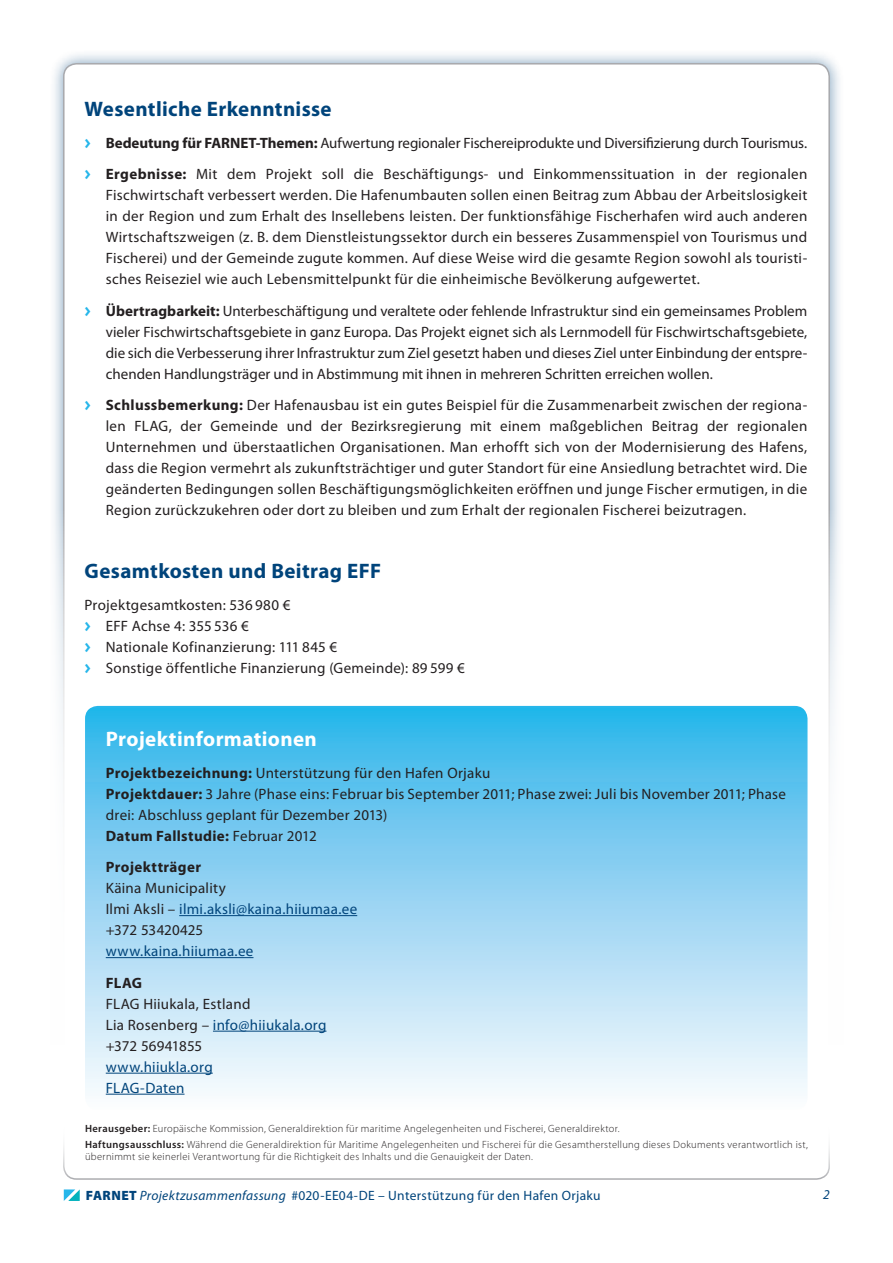
<style>
.page{position:relative;width:893px;height:1263px;background:#fff}
.page>*{position:absolute;margin:0;border:0;box-sizing:border-box;transform-origin:0 0}
.t1{font:700 21px "Myriad Pro";letter-spacing:.015em;color:#00447b}
.t2{font:700 21px "Myriad Pro";letter-spacing:.015em;color:#fff}
.t3{font:15px/21px "Myriad Pro";letter-spacing:.02em;color:#231f20}
.t4{font:15px/21px "Myriad Pro";letter-spacing:.02em;color:#00447b}
.t5{font:700 15px "Myriad Pro";letter-spacing:.025em;color:#231f20}
.t6{font:13.5px "Myriad Pro";letter-spacing:.025em;color:#00447b}
.t7{font:italic 13.5px "Myriad Pro";color:#00447b}
.t8{font:300 10.5px/16.2px "Myriad Pro";letter-spacing:.03em;color:#231f20}
.s1{font-family:"Meta Plus Bold Caps";color:#26b6ea}
.s2{font-weight:700}
.s3{color:#00447b}
.s4{font-weight:600}
.s5{font-weight:900}
.s6{font-style:italic}
</style>
<div class="page">
<div style="left:49px;top:49px;width:795px;height:1165px;background:#00447b;opacity:.5"></div>
<div style="left:64px;top:64px;width:765px;height:1135px;background:#fff;border-radius:13px"></div>
<div style="left:0;top:510px;width:893px;height:753px;background:#fff"></div>
<svg style="left:64px;top:1189px;width:16px;height:12px"></svg>
<svg style="left:63px;top:1146px;width:767px;height:34px"></svg>
<svg style="left:85px;top:706px;width:722px;height:389px;background:#94d5f3"></svg>
<hr style="left:179px;top:915px;width:178px;height:1px;background:#00447b">
<hr style="left:106px;top:957px;width:147px;height:1px;background:#00447b">
<hr style="left:213px;top:1031px;width:113px;height:1px;background:#00447b">
<hr style="left:106px;top:1073px;width:107px;height:1px;background:#00447b">
<hr style="left:106px;top:1094px;width:79px;height:1px;background:#00447b">
<h1 class="t1" style="left:85px;top:95px;width:249px">Wesentliche Erkenntnisse</h1>
<p class="t3" style="left:85px;top:127px;width:724px;line-height:31.5px"><span class="s1">&gt;</span> <span class="s2">Bedeutung für FARNET-Themen:</span> Aufwertung regionaler Fischereiprodukte und Diversifizierung durch Tourismus. <span class="s1">&gt;</span> <span class="s2">Ergebnisse:</span> Mit dem Projekt soll die Beschäftigungs- und Einkommenssituation in der regionalen</p>
<p class="t3" style="left:106px;top:184px;width:703px;text-align:justify">Fischwirtschaft verbessert werden. Die Hafenumbauten sollen einen Beitrag zum Abbau der Arbeitslosigkeit in der Region und zum Erhalt des Insellebens leisten. Der funktionsfähige Fischerhafen wird auch anderen Wirtschaftszweigen (z. B. dem Dienstleistungssektor durch ein besseres Zusammenspiel von Tourismus und Fischerei) und der Gemeinde zugute kommen. Auf diese Weise wird die gesamte Region sowohl als touristi&shy;sches Reiseziel wie auch Lebensmittelpunkt für die einheimische Bevölkerung aufgewertet.</p>
<p class="t3" style="left:106px;top:300px;width:703px;text-align:justify;text-indent:-21px"><span class="s1">&gt;</span> <span class="s2">Übertragbarkeit:</span> Unterbeschäftigung und veraltete oder fehlende Infrastruktur sind ein gemeinsames Problem vieler Fischwirtschaftsgebiete in ganz Europa. Das Projekt eignet sich als Lernmodell für Fischwirtschaftsgebiete, die sich die Verbesserung ihrer Infrastruktur zum Ziel gesetzt haben und dieses Ziel unter Einbindung der entspre&shy;chenden Handlungsträger und in Abstimmung mit ihnen in mehreren Schritten erreichen wollen.</p>
<p class="t3" style="left:106px;top:394px;width:703px;text-align:justify;text-indent:-21px"><span class="s1">&gt;</span> <span class="s2">Schlussbemerkung:</span> Der Hafenausbau ist ein gutes Beispiel für die Zusammenarbeit zwischen der regiona&shy;len FLAG, der Gemeinde und der Bezirksregierung mit einem maßgeblichen Beitrag der regionalen Unternehmen und überstaatlichen Organisationen. Man erhofft sich von der Modernisierung des Hafens, dass die Region vermehrt als zukunftsträchtiger und guter Standort für eine Ansiedlung betrachtet wird. Die geänderten Bedingungen sollen Beschäftigungsmöglichkeiten eröffnen und junge Fischer ermutigen, in die Region zurückzukehren oder dort zu bleiben und zum Erhalt der regionalen Fischerei beizutragen.</p>
<h1 class="t1" style="left:85px;top:557px;width:298px">Gesamtkosten und Beitrag EFF</h1>
<p class="t3" style="left:85px;top:594px;width:382px">Projektgesamtkosten: 536 980 €<br><span class="s1">&gt;</span> EFF Achse 4: 355 536 €<br><span class="s1">&gt;</span> Nationale Kofinanzierung: 111 845 €<br><span class="s1">&gt;</span> Sonstige öffentliche Finanzierung (Gemeinde): 89 599 €</p>
<h1 class="t2" style="left:106px;top:725px;width:213px">Projektinformationen</h1>
<p class="t3" style="left:106px;top:762px;width:682px"><span class="s2">Projektbezeichnung:</span> Unterstützung für den Hafen Orjaku<br><span class="s2">Projektdauer:</span> 3 Jahre (Phase eins: Februar bis September 2011; Phase zwei: Juli bis November 2011; Phase drei: Abschluss geplant für Dezember 2013)<br><span class="s2">Datum Fallstudie:</span> Februar 2012</p>
<p class="t5" style="left:106px;top:857px;width:97px">Projektträger</p>
<p class="t3" style="left:106px;top:877px;width:253px">Käina Municipality<br>Ilmi Aksli – <span class="s3">ilmi.aksli@kaina.hiiumaa.ee </span>+372 53420425</p>
<p class="t4" style="left:106px;top:940px;width:149px">www.kaina.hiiumaa.ee</p>
<p class="t5" style="left:106px;top:973px;width:38px">FLAG</p>
<p class="t3" style="left:106px;top:993px;width:222px">FLAG Hiiukala, Estland<br>Lia Rosenberg – <span class="s3">info@hiiukala.org </span>+372 56941855</p>
<p class="t4" style="left:106px;top:1056px;width:108px">www.hiiukla.org<br>FLAG-Daten</p>
<p class="t8" style="left:85px;top:1120px;width:724px"><span class="s4">Herausgeber:</span> Europäische Kommission, Generaldirektion für maritime Angelegenheiten und Fischerei, Generaldirektor.<br><span class="s4">Haftungsausschluss:</span> Während die Generaldirektion für Maritime Angelegenheiten und Fischerei für die Gesamtherstellung dieses Dokuments verantwortlich ist,</p>
<p class="t8" style="left:85px;top:1148px;width:450px">übernimmt sie keinerlei Verantwortung für die Richtigkeit des Inhalts und die Genauigkeit der Daten.</p>
<p class="t6" style="left:86px;top:1187px;width:516px"><span class="s5">FARNET</span> <span class="s6">Projektzusammenfassung</span> #020-EE04-DE – Unterstützung für den Hafen Orjaku</p>
<p class="t7" style="left:823px;top:1186px;width:8px">2</p>
</div>
